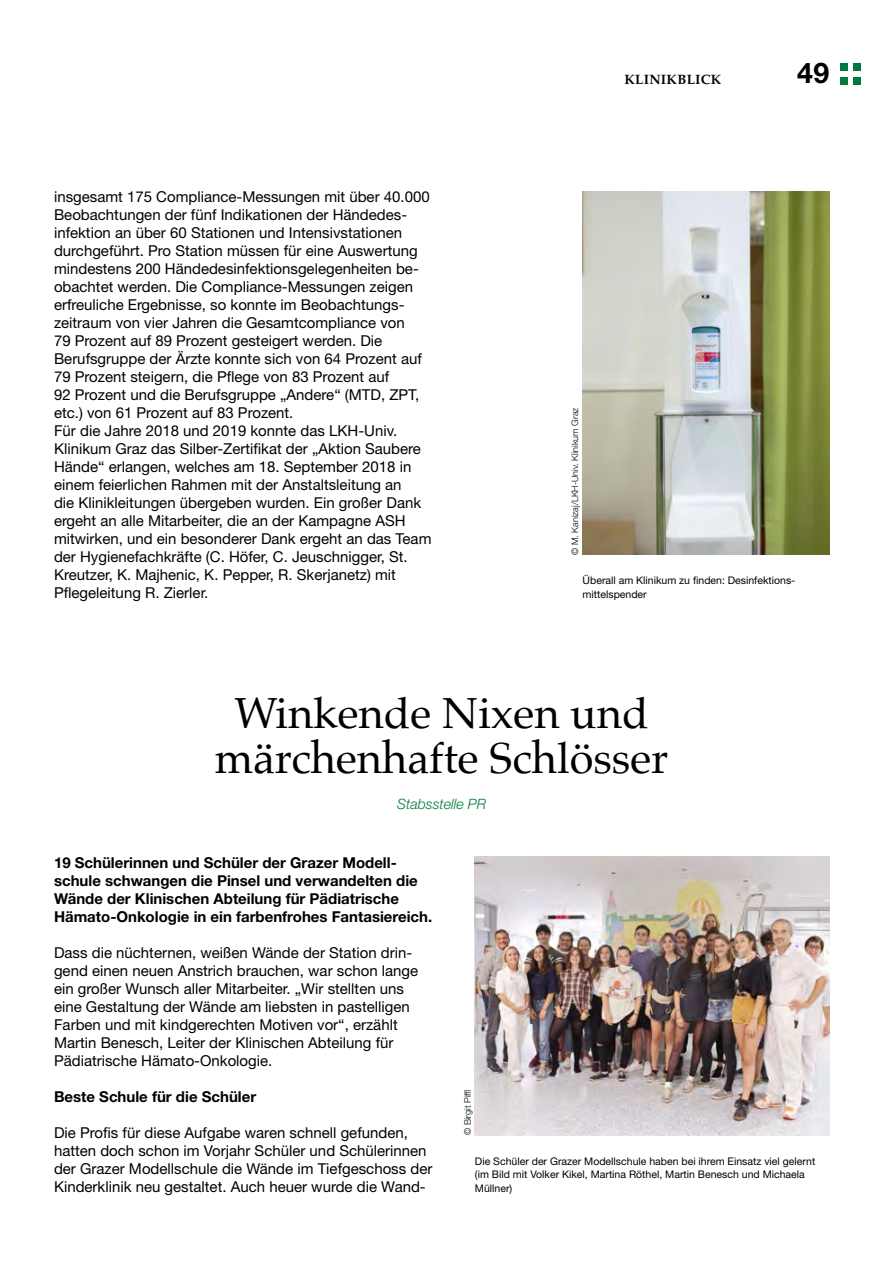
<style>
.page{position:relative;width:893px;height:1263px;background:#fff}
.page>*{position:absolute;margin:0;border:0;box-sizing:border-box;transform-origin:0 0}
.t1{font:43.5px/45px "Palatino";color:#000;text-align:center}
.t2{font:700 28.5px "Helvetica Neue LT Std";color:#000}
.t3{font:15px/18px "Helvetica Neue LT Std";color:#000}
.t4{font:700 15px/18px "Helvetica Neue LT Std";color:#000}
.t5{font:italic 300 14.25px "Helvetica Neue LT Std";color:#007b3d}
.t6{font:700 13.5px "Palatino";letter-spacing:.025em;color:#000}
.t7{font:10.5px/13.5px "Helvetica Neue LT Std";color:#000}
.t8{font:300 9px "Helvetica Neue LT Std";color:#000}
</style>
<div class="page">
<div style="left:853px;top:64px;width:8px;height:7px;background:#007b3d"></div>
<div style="left:840px;top:64px;width:7px;height:7px;background:#007b3d"></div>
<div style="left:853px;top:77px;width:8px;height:8px;background:#007b3d"></div>
<div style="left:840px;top:77px;width:7px;height:8px;background:#007b3d"></div>
<img style="left:583px;top:191px;width:246px;height:364px">
<img style="left:475px;top:857px;width:354px;height:278px">
<p class="t3" style="left:54px;top:188px;width:379px">insgesamt 175 Compliance-Messungen mit über 40.000<br>Beobachtungen der fünf Indikationen der Händedes&shy;infektion an über 60 Stationen und Intensivstationen durchgeführt. Pro Station müssen für eine Auswertung mindestens 200 Händedesinfektionsgelegenheiten be&shy;obachtet werden. Die Compliance-Messungen zeigen erfreuliche Ergebnisse, so konnte im Beobachtungs&shy;zeitraum von vier Jahren die Gesamtcompliance von<br>79 Prozent auf 89 Prozent gesteigert werden. Die Berufsgruppe der Ärzte konnte sich von 64 Prozent auf 79 Prozent steigern, die Pflege von 83 Prozent auf<br>92 Prozent und die Berufsgruppe „Andere“ (MTD, ZPT, etc.) von 61 Prozent auf 83 Prozent.<br>Für die Jahre 2018 und 2019 konnte das LKH-Univ.<br>Klinikum Graz das Silber-Zertifikat der „Aktion Saubere Hände“ erlangen, welches am 18. September 2018 in einem feierlichen Rahmen mit der Anstaltsleitung an<br>die Klinikleitungen übergeben wurden. Ein großer Dank ergeht an alle Mitarbeiter, die an der Kampagne ASH mitwirken, und ein besonderer Dank ergeht an das Team der Hygienefachkräfte (C. Höfer, C. Jeuschnigger, St.<br>Kreutzer, K. Majhenic, K. Pepper, R. Skerjanetz) mit Pflegeleitung R. Zierler.</p>
<p class="t6" style="left:624px;top:68px;width:99px">KLINIKBLICK</p>
<h2 class="t2" style="left:797px;top:55px;width:33px">49</h2>
<p class="t8" style="left:570px;top:555px;width:149px;rotate:-90deg">© M. Kanizaj/LKH-Univ. Klinikum Graz</p>
<p class="t7" style="left:583px;top:573px;width:214px">Überall am Klinikum zu finden: Desinfektions&shy;mittelspender</p>
<h1 class="t1" style="left:215px;top:690px;width:455px">Winkende Nixen und märchenhafte Schlösser</h1>
<p class="t5" style="left:397px;top:795px;width:90px">Stabsstelle PR</p>
<p class="t4" style="left:54px;top:853px;width:380px">19 Schülerinnen und Schüler der Grazer Modell&shy;schule schwangen die Pinsel und verwandelten die Wände der Klinischen Abteilung für Pädiatrische Hämato-Onkologie in ein farbenfrohes Fantasiereich.</p>
<p class="t3" style="left:54px;top:943px;width:366px">Dass die nüchternen, weißen Wände der Station drin&shy;gend einen neuen Anstrich brauchen, war schon lange ein großer Wunsch aller Mitarbeiter. „Wir stellten uns eine Gestaltung der Wände am liebsten in pastelligen Farben und mit kindgerechten Motiven vor“, erzählt Martin Benesch, Leiter der Klinischen Abteilung für Pädiatrische Hämato-Onkologie.</p>
<p class="t4" style="left:54px;top:1087px;width:204px">Beste Schule für die Schüler</p>
<p class="t3" style="left:54px;top:1123px;width:380px">Die Profis für diese Aufgabe waren schnell gefunden, hatten doch schon im Vorjahr Schüler und Schülerinnen der Grazer Modellschule die Wände im Tiefgeschoss der Kinderklinik neu gestaltet. Auch heuer wurde die Wand-</p>
<p class="t8" style="left:462px;top:1135px;width:47px;rotate:-90deg">© Birgit Piffl</p>
<p class="t7" style="left:475px;top:1154px;width:342px">Die Schüler der Grazer Modellschule haben bei ihrem Einsatz viel gelernt (im Bild mit Volker Kikel, Martina Röthel, Martin Benesch und Michaela<br>Müllner)</p>
</div>
